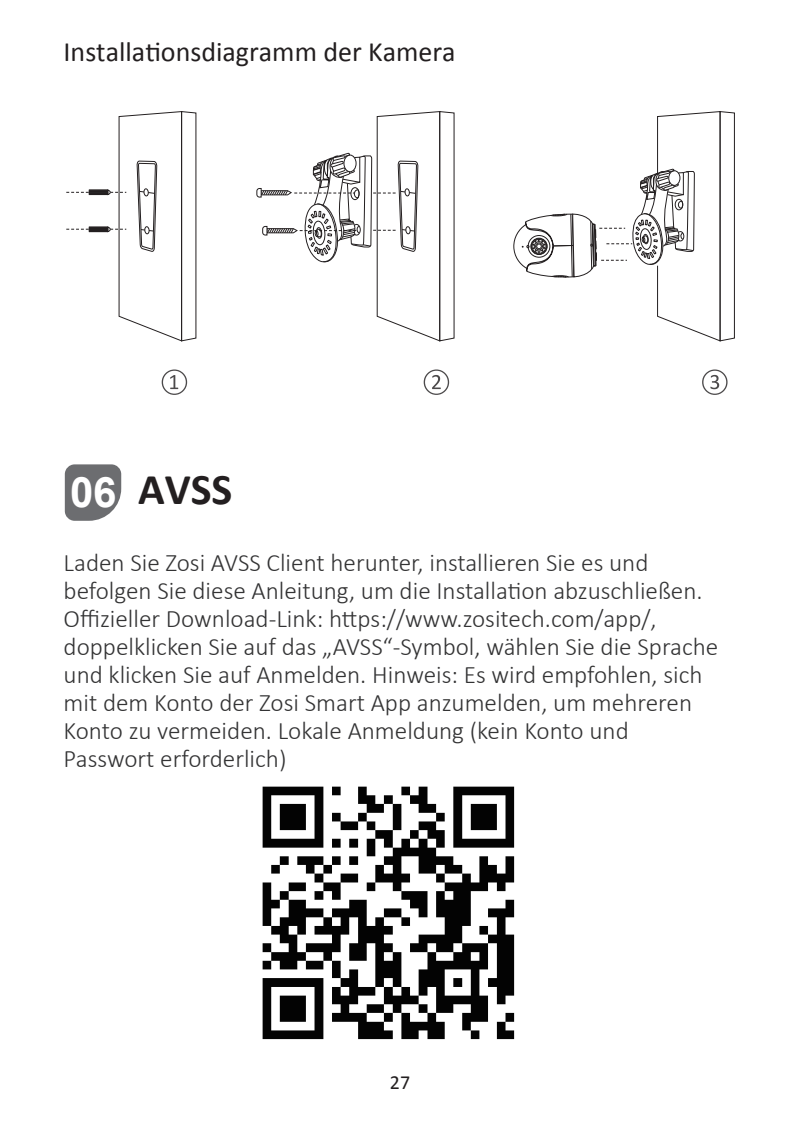
<style>
.page{position:relative;width:794px;height:1134px;background:#fff}
.page>*{position:absolute;margin:0;border:0;box-sizing:border-box;transform-origin:0 0}
.t1{font:700 44px "Calibri";color:#231f20}
.t2{font:28px "Calibri";color:#231f20}
.t3{font:300 25.2px/28px "Calibri";color:#333334}
.t4{font:20px "Calibri";color:#231f20}
.s1{font-family:"Arial";font-size:42px;color:#fff}
</style>
<div class="page">
<svg style="left:65px;top:464px;width:56px;height:57px;background:#7a7b7d"></svg>
<svg style="left:513px;top:111px;width:222px;height:231px"></svg>
<svg style="left:256px;top:111px;width:199px;height:231px"></svg>
<svg style="left:66px;top:111px;width:131px;height:231px"></svg>
<svg style="left:162px;top:369px;width:25px;height:26px"></svg>
<svg style="left:424px;top:369px;width:25px;height:26px"></svg>
<svg style="left:702px;top:369px;width:25px;height:26px"></svg>
<img style="left:262px;top:786px;width:253px;height:254px">
<p class="t2" style="left:64px;top:34px;width:393px">Installationsdiagramm der Kamera</p>
<h1 class="t1" style="left:70px;top:461px;width:164px"><span class="s1">06</span> AVSS</h1>
<p class="t3" style="left:64px;top:548px;width:656px">Laden Sie Zosi AVSS Client herunter, installieren Sie es und befolgen Sie diese Anleitung, um die Installation abzuschließen.<br>Offizieller Download-Link: https://www.zositech.com/app/, doppelklicken Sie auf das „AVSS“-Symbol, wählen Sie die Sprache und klicken Sie auf Anmelden. Hinweis: Es wird empfohlen, sich mit dem Konto der Zosi Smart App anzumelden, um mehreren Konto zu vermeiden. Lokale Anmeldung (kein Konto und Passwort erforderlich)</p>
<p class="t4" style="left:390px;top:1070px;width:22px">27</p>
</div>
